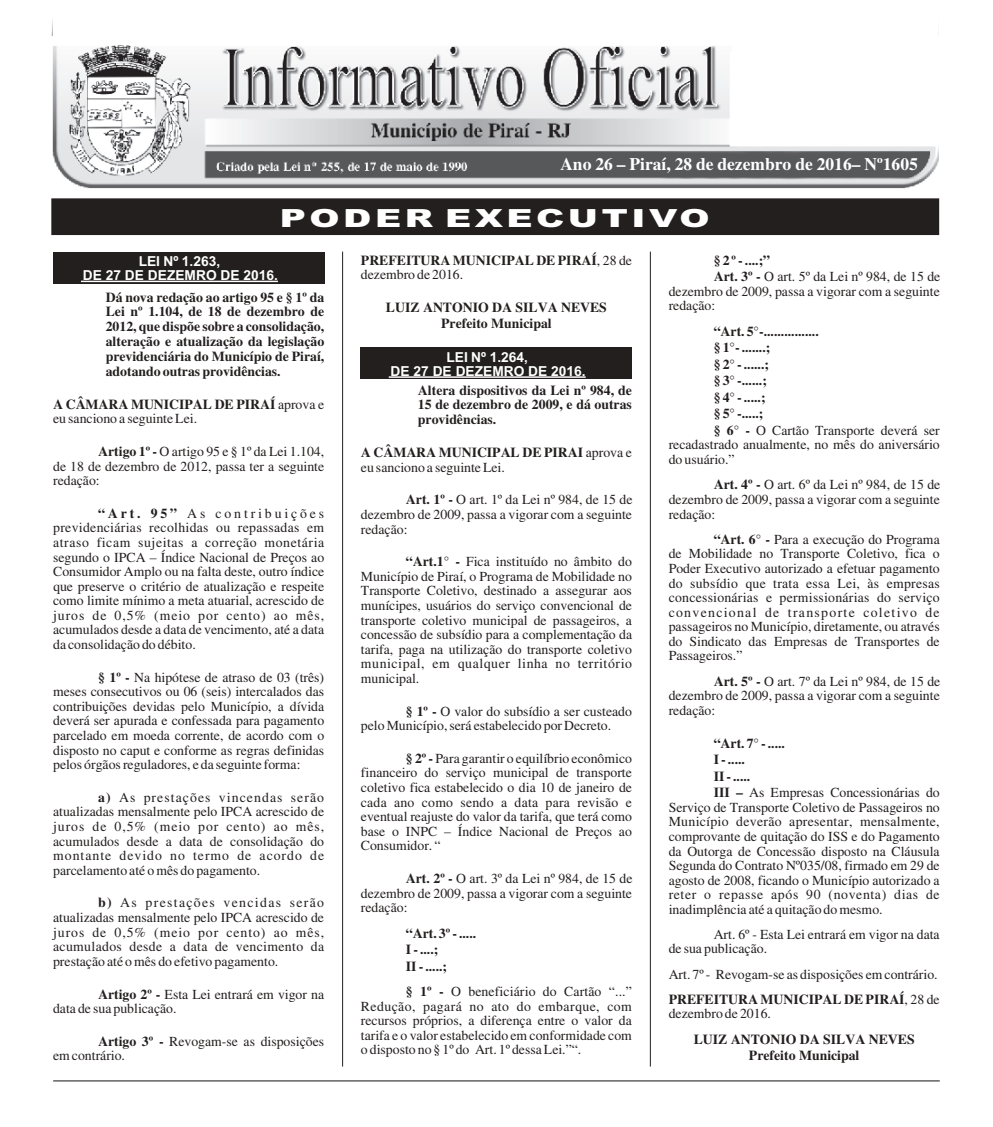
<style>
.page{position:relative;width:993px;height:1127px;background:#fff}
.page>*{position:absolute;margin:0;border:0;box-sizing:border-box;transform-origin:0 0}
.t1{font:900 25px "Arial";letter-spacing:.095em;color:#fff;scale:1.45 1}
.t2{font:700 17.5px "Times New Roman";color:#fff}
.t3{font:13.75px/14.6px "Times New Roman";color:#241f1f;text-align:justify}
.t4{font:700 13.75px/16.5px "Times New Roman";color:#241f1f}
.t5{font:700 13.75px/13.8px "Arial";color:#fff;text-align:center}
.s1{font-weight:700}
.s2{font-weight:400}
</style>
<div class="page">
<hr style="left:53px;top:1080px;width:886px;height:1px;background:#241f1f">
<div style="left:53px;top:200px;width:884px;height:34px;background:#241f1f"></div>
<div style="left:51px;top:198px;width:887px;height:37px;border:1px solid #241f1f"></div>
<hr style="left:342px;top:252px;width:1px;height:814px;background:#241f1f">
<hr style="left:649px;top:252px;width:1px;height:814px;background:#241f1f">
<img style="left:52px;top:45px;width:886px;height:144px">
<div style="left:732px;top:41px;width:207px;height:103px;background:#fff"></div>
<div style="left:53px;top:252px;width:271px;height:31px;background:#241f1f"></div>
<hr style="left:81px;top:281px;width:197px;height:1px;background:#fff">
<div style="left:361px;top:348px;width:270px;height:31px;background:#241f1f"></div>
<hr style="left:388px;top:376px;width:197px;height:2px;background:#fff">
<p class="t2" style="left:560px;top:158px;width:359px">Ano 26 – Piraí, 28 de dezembro de 2016– Nº1605</p>
<h1 class="t1" style="left:280px;top:209px;width:298px">PODER EXECUTIVO</h1>
<p class="t5" style="left:83px;top:256px;width:196px">LEI Nº 1.263,<br>DE 27 DE DEZEMRO DE 2016.</p>
<p class="t4" style="left:106px;top:291px;width:220px;line-height:14.9px;text-align:justify">Dá nova redação ao artigo 95 e § 1º da Lei nº 1.104, de 18 de dezembro de 2012, que dispõe sobre a consolidação, alteração e atualização da legislação previdenciária do Município de Piraí, adotando outras providências.</p>
<p class="t3" style="left:53px;top:398px;width:272px"><span class="s1">A CÂMARA MUNICIPAL DE PIRAÍ</span> aprova e eu sanciono a seguinte Lei.</p>
<p class="t3" style="left:53px;top:445px;width:272px;text-indent:45px"><span class="s1">Artigo 1º -</span> O artigo 95 e § 1º da Lei 1.104, de 18 de dezembro de 2012, passa ter a seguinte redação:</p>
<p class="t3" style="left:53px;top:507px;width:272px;text-indent:45px"><span class="s1">“Art. 95”</span> As contribuições previdenciárias recolhidas ou repassadas em atraso ficam sujeitas a correção monetária segundo o IPCA – Índice Nacional de Preços ao Consumidor Amplo ou na falta deste, outro índice que preserve o critério de atualização e respeite como limite mínimo a meta atuarial, acrescido de juros de 0,5% (meio por cento) ao mês, acumulados desde a data de vencimento, até a data da consolidação do débito.</p>
<p class="t3" style="left:53px;top:671px;width:272px;text-indent:45px"><span class="s1">§ 1º -</span> Na hipótese de atraso de 03 (três) meses consecutivos ou 06 (seis) intercalados das contribuições devidas pelo Município, a dívida deverá ser apurada e confessada para pagamento parcelado em moeda corrente, de acordo com o disposto no caput e conforme as regras definidas pelos órgãos reguladores, e da seguinte forma:</p>
<p class="t3" style="left:53px;top:791px;width:272px;text-indent:45px"><span class="s1">a)</span> As prestações vincendas serão atualizadas mensalmente pelo IPCA acrescido de juros de 0,5% (meio por cento) ao mês, acumulados desde a data de consolidação do montante devido no termo de acordo de parcelamento até o mês do pagamento.</p>
<p class="t3" style="left:53px;top:897px;width:272px;text-indent:45px"><span class="s1">b)</span> As prestações vencidas serão atualizadas mensalmente pelo IPCA acrescido de juros de 0,5% (meio por cento) ao mês, acumulados desde a data de vencimento da prestação até o mês do efetivo pagamento.</p>
<p class="t3" style="left:53px;top:988px;width:272px;text-indent:45px"><span class="s1">Artigo 2º -</span> Esta Lei entrará em vigor na data de sua publicação.</p>
<p class="t3" style="left:53px;top:1035px;width:272px;text-indent:45px"><span class="s1">Artigo 3º -</span> Revogam-se as disposições em contrário.</p>
<p class="t4" style="left:361px;top:254px;width:272px;line-height:14.6px">PREFEITURA MUNICIPAL DE PIRAÍ<span class="s2">, 28 de dezembro de 2016.</span></p>
<p class="t4" style="left:386px;top:300px;width:222px;text-align:center">LUIZ ANTONIO DA SILVA NEVES<br>Prefeito Municipal</p>
<p class="t5" style="left:390px;top:351px;width:196px">LEI Nº 1.264,<br>DE 27 DE DEZEMRO DE 2016.</p>
<p class="t4" style="left:418px;top:384px;width:215px;line-height:14.9px;text-align:justify">Altera dispositivos da Lei nº 984, de 15 de dezembro de 2009, e dá outras providências.</p>
<p class="t3" style="left:361px;top:446px;width:272px"><span class="s1">A CÂMARA MUNICIPAL DE PIRAI</span> aprova e eu sanciono a seguinte Lei.</p>
<p class="t3" style="left:361px;top:494px;width:273px;text-indent:45px"><span class="s1">Art. 1º -</span> O art. 1º da Lei nº 984, de 15 de dezembro de 2009, passa a vigorar com a seguinte redação:</p>
<p class="t3" style="left:361px;top:556px;width:273px;text-indent:45px"><span class="s1">“Art.1° -</span> Fica instituído no âmbito do Município de Piraí, o Programa de Mobilidade no Transporte Coletivo, destinado a assegurar aos munícipes, usuários do serviço convencional de transporte coletivo municipal de passageiros, a concessão de subsídio para a complementação da tarifa, paga na utilização do transporte coletivo municipal, em qualquer linha no território municipal.</p>
<p class="t3" style="left:361px;top:705px;width:272px;text-indent:45px"><span class="s1">§ 1º -</span> O valor do subsídio a ser custeado pelo Município, será estabelecido por Decreto.</p>
<p class="t3" style="left:361px;top:752px;width:272px;text-indent:45px"><span class="s1">§ 2º -</span> Para garantir o equilíbrio econômico financeiro do serviço municipal de transporte coletivo fica estabelecido o dia 10 de janeiro de cada ano como sendo a data para revisão e eventual reajuste do valor da tarifa, que terá como base o INPC – Índice Nacional de Preços ao Consumidor. “</p>
<p class="t3" style="left:361px;top:872px;width:273px;text-indent:45px"><span class="s1">Art. 2º -</span> O art. 3º da Lei nº 984, de 15 de dezembro de 2009, passa a vigorar com a seguinte redação:</p>
<p class="t4" style="left:406px;top:926px;width:72px">“Art. 3º - .....<br>I - ....;<br>II - .....;</p>
<p class="t3" style="left:361px;top:985px;width:272px;text-indent:45px"><span class="s1">§ 1º -</span> O beneficiário do Cartão “...” Redução, pagará no ato do embarque, com recursos próprios, a diferença entre o valor da tarifa e o valor estabelecido em conformidade com o disposto no § 1º do Art. 1º dessa Lei.”“.</p>
<p class="t3" style="left:713px;top:253px;width:228px;line-height:16.5px"><span class="s1">§ 2 º - ....;”<br>Art. 3º -</span> O art. 5º da Lei nº 984, de 15 de</p>
<p class="t3" style="left:668px;top:285px;width:272px">dezembro de 2009, passa a vigorar com a seguinte redação:</p>
<p class="t4" style="left:713px;top:324px;width:227px">“Art. 5°-................<br>§ 1°- .......;<br>§ 2° - ......;<br>§ 3° -......;<br>§ 4° - .....;<br>§ 5° -.....;<br>§ 6° - <span class="s2">O Cartão Transporte deverá ser</span></p>
<p class="t3" style="left:668px;top:439px;width:272px">recadastrado anualmente, no mês do aniversário do usuário.”</p>
<p class="t3" style="left:668px;top:479px;width:273px;text-indent:45px"><span class="s1">Art. 4º -</span> O art. 6º da Lei nº 984, de 15 de dezembro de 2009, passa a vigorar com a seguinte redação:</p>
<p class="t3" style="left:668px;top:533px;width:272px;text-indent:45px"><span class="s1">“Art. 6° -</span> Para a execução do Programa de Mobilidade no Transporte Coletivo, fica o Poder Executivo autorizado a efetuar pagamento do subsídio que trata essa Lei, às empresas concessionárias e permissionárias do serviço convencional de transporte coletivo de passageiros no Município, diretamente, ou através do Sindicato das Empresas de Transportes de Passageiros.”</p>
<p class="t3" style="left:668px;top:675px;width:273px;text-indent:45px"><span class="s1">Art. 5º -</span> O art. 7º da Lei nº 984, de 15 de dezembro de 2009, passa a vigorar com a seguinte redação:</p>
<p class="t4" style="left:713px;top:736px;width:227px">“Art. 7° - .....<br>I - .....<br>II - .....<br>III – <span class="s2">As Empresas Concessionárias do</span></p>
<p class="t3" style="left:668px;top:801px;width:272px">Serviço de Transporte Coletivo de Passageiros no Município deverão apresentar, mensalmente, comprovante de quitação do ISS e do Pagamento da Outorga de Concessão disposto na Cláusula Segunda do Contrato Nº035/08, firmado em 29 de agosto de 2008, ficando o Município autorizado a reter o repasse após 90 (noventa) dias de inadimplência até a quitação do mesmo.</p>
<p class="t3" style="left:668px;top:928px;width:272px;text-indent:45px">Art. 6º - Esta Lei entrará em vigor na data de sua publicação.</p>
<p class="t3" style="left:668px;top:962px;width:272px;line-height:25.4px">Art. 7º - Revogam-se as disposições em contrário.<br><span class="s1">PREFEITURA MUNICIPAL DE PIRAÍ</span>, 28 de</p>
<p class="t3" style="left:668px;top:1008px;width:104px">dezembro de 2016.</p>
<p class="t4" style="left:693px;top:1032px;width:222px;text-align:center">LUIZ ANTONIO DA SILVA NEVES<br>Prefeito Municipal</p>
</div>
